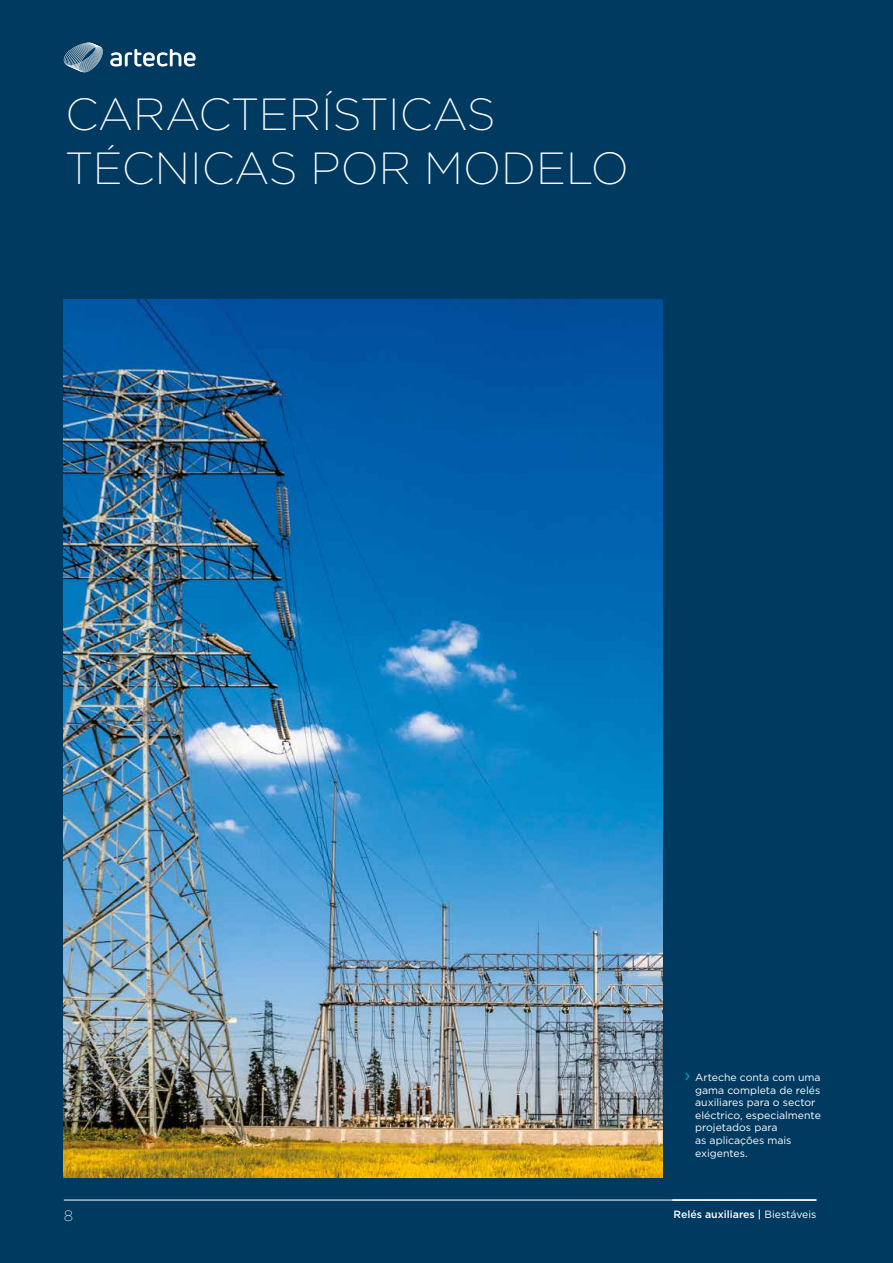
<style>
.page{position:relative;width:893px;height:1263px;background:#003a60}
.page>*{position:absolute;margin:0;border:0;box-sizing:border-box;transform-origin:0 0}
.t1{font:200 45px/54px "Gotham";color:#fff}
.t2{font:200 15px "Gotham";color:#fff}
.t3{font:10.5px/12.6px "Gotham";color:#fff}
.t4{font:500 10.5px "Gotham";color:#fff}
.s1{font-size:18px;color:#009fc8}
.s2{font-weight:400}
</style>
<div class="page">
<hr style="left:64px;top:1200px;width:752px;height:1px;background:#fff">
<hr style="left:672px;top:1199px;width:144px;height:2px;background:#fff">
<svg style="left:110px;top:49px;width:86px;height:18px"></svg>
<svg style="left:64px;top:43px;width:39px;height:29px"></svg>
<img style="left:64px;top:299px;width:598px;height:879px">
<h1 class="t1" style="left:65px;top:85px;width:565px">CARACTERÍSTICAS<br>TÉCNICAS POR MODELO</h1>
<p class="t3" style="left:695px;top:1071px;width:127px;text-indent:-11px"><span class="s1">›</span> Arteche conta com uma gama completa de relés auxiliares para o sector eléctrico, especialmente projetados para<br>as aplicações mais exigentes.</p>
<h2 class="t2" style="left:64px;top:1206px;width:11px">8</h2>
<p class="t4" style="left:674px;top:1207px;width:144px">Relés auxiliares | <span class="s2">Biestáveis</span></p>
</div>
